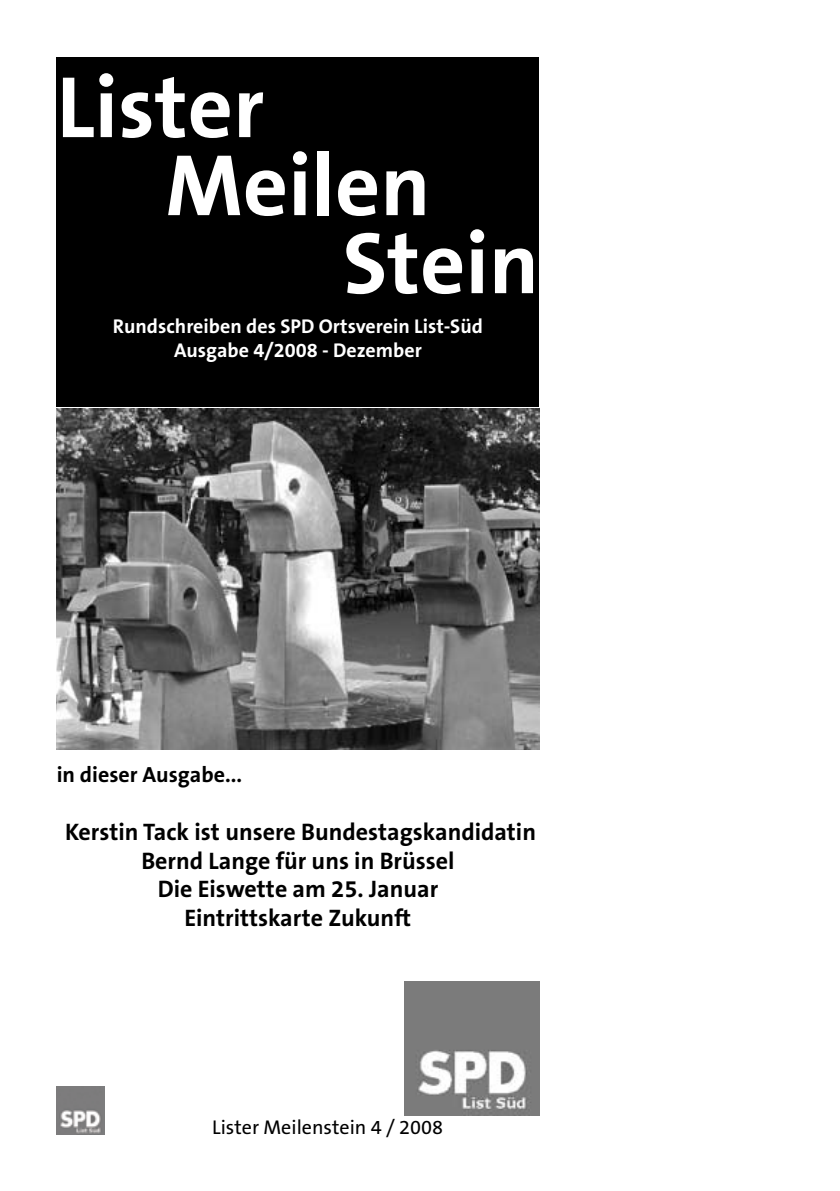
<style>
.page{position:relative;width:840px;height:1191px;background:#fff}
.page>*{position:absolute;margin:0;border:0;box-sizing:border-box;transform-origin:0 0}
.t1{font:700 88px "The Sans B7";color:#fff}
.t2{font:700 24px/28.8px "The Sans B7";color:#000;text-align:center}
.t3{font:700 22px "The Sans B7";color:#000}
.t4{font:700 20px/24px "The Sans B7";color:#fff;text-align:center}
.t5{font:20px "The Sans B5 Plain";color:#000}
</style>
<div class="page">
<img style="left:57px;top:1086px;width:48px;height:48px">
<div style="left:57px;top:57px;width:482px;height:350px;background:#000"></div>
<img style="left:57px;top:408px;width:482px;height:341px">
<img style="left:404px;top:981px;width:135px;height:134px">
<h1 class="t1" style="left:57px;top:61px;width:209px">Lister</h1>
<h1 class="t1" style="left:165px;top:139px;width:267px">Meilen</h1>
<h1 class="t1" style="left:342px;top:217px;width:198px">Stein</h1>
<p class="t4" style="left:113px;top:314px;width:371px">Rundschreiben des SPD Ortsverein List-Süd<br>Ausgabe 4/2008 - Dezember</p>
<p class="t3" style="left:57px;top:763px;width:187px">in dieser Ausgabe...</p>
<p class="t2" style="left:65px;top:818px;width:472px">Kerstin Tack ist unsere Bundestagskandidatin<br>Bernd Lange für uns in Brüssel<br>Die Eiswette am 25. Januar<br>Eintrittskarte Zukunft</p>
<p class="t5" style="left:212px;top:1117px;width:232px">Lister Meilenstein 4 / 2008</p>
</div>
